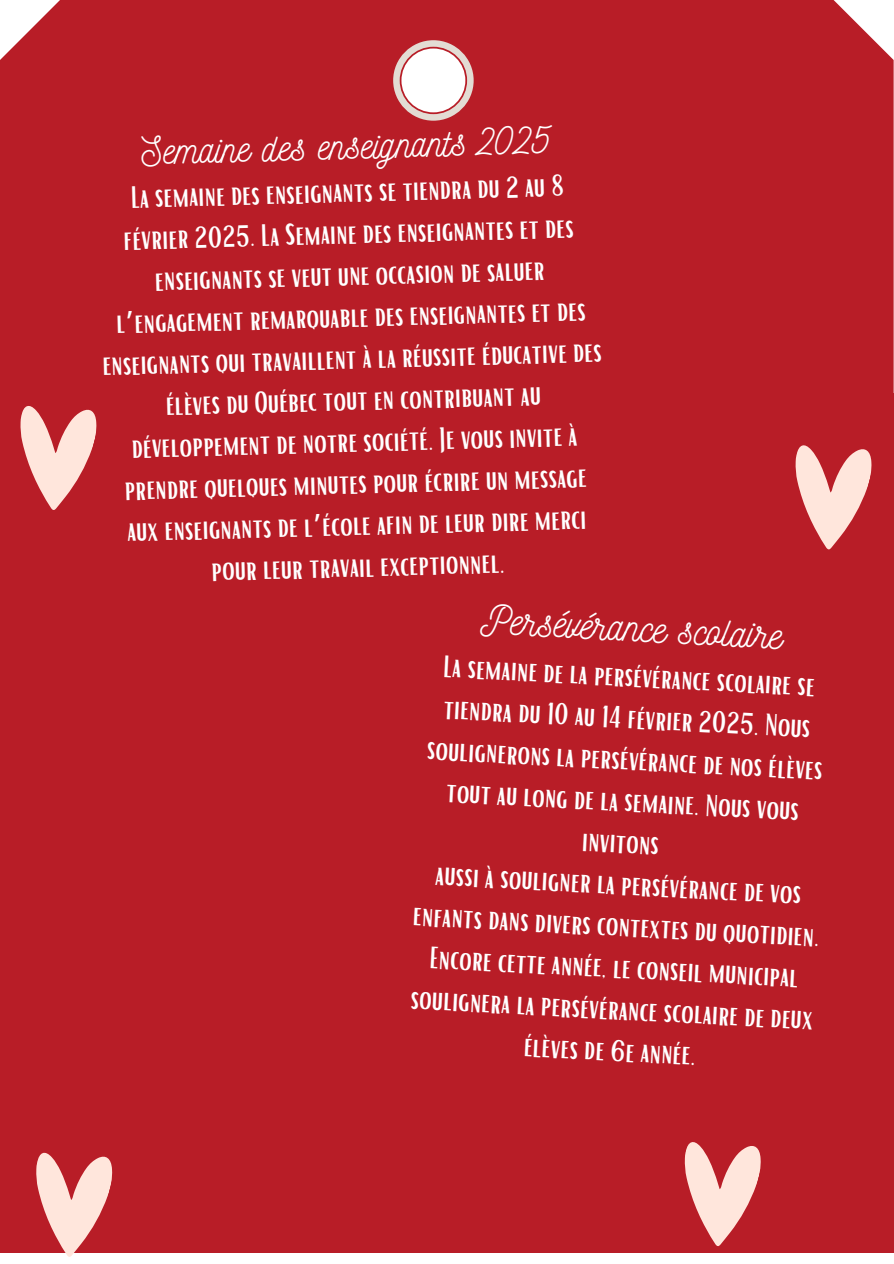
<style>
.page{position:relative;width:894px;height:1264px;background:#fff}
.page>*{position:absolute;margin:0;border:0;box-sizing:border-box;transform-origin:0 0}
.t1{font:40.5px "Nickainley";color:#fff}
.t2{font:39px "Nickainley";color:#fff}
.t3{font:30px/41.7px "Bright";color:#fff;text-align:center}
.s1{font-family:"Noto Sans Gurmukhi"}
</style>
<div class="page">
<div style="left:0;top:393px;width:893px;height:859px;background:#b81d27"></div>
<div style="left:0;top:0;width:893px;height:393px;background:#b81d27"></div>
<svg style="left:393px;top:40px;width:80px;height:81px"></svg>
<svg style="left:795px;top:445px;width:77px;height:105px"></svg>
<svg style="left:0;top:391px;width:102px;height:119px"></svg>
<svg style="left:684px;top:1142px;width:77px;height:105px"></svg>
<svg style="left:16px;top:1152px;width:102px;height:105px"></svg>
<h1 class="t2" style="left:140px;top:127px;width:411px;rotate:-2deg">Semaine des enseignants 2025</h1>
<h1 class="t3" style="left:96px;top:178px;width:501px;rotate:-2deg">La semaine des enseignants se tiendra du 2 au 8 février 2025. La Semaine des enseignantes et des enseignants se veut une occasion de saluer l<span class="s1">’</span>engagement remarquable des enseignantes et des enseignants qui travaillent à la réussite éducative des élèves du Québec tout en contribuant au développement de notre société. Je vous invite à prendre quelques minutes pour écrire un message aux enseignants de l<span class="s1">’</span>école afin de leur dire merci pour leur travail exceptionnel.</h1>
<p class="t1" style="left:482px;top:593px;width:303px;rotate:3deg">Persévérance scolaire</p>
<p class="t3" style="left:427px;top:643px;width:408px;rotate:3deg">La semaine de la persévérance scolaire se tiendra du 10 au 14 février 2025. Nous soulignerons la persévérance de nos élèves tout au long de la semaine. Nous vous invitons<br>aussi à souligner la persévérance de vos enfants dans divers contextes du quotidien.<br>Encore cette année, le conseil municipal soulignera la persévérance scolaire de deux élèves de 6e année.</p>
</div>
